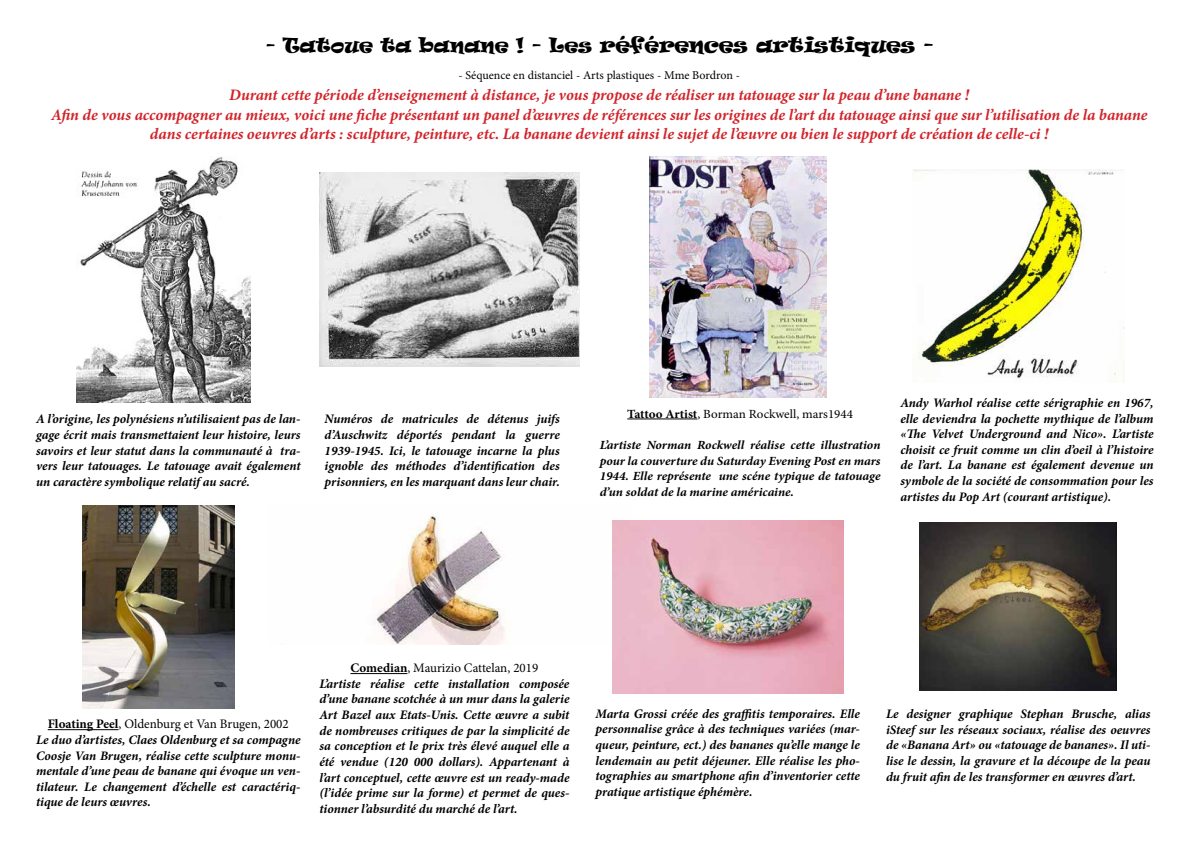
<style>
.page{position:relative;width:1191px;height:842px;background:#fff}
.page>*{position:absolute;margin:0;border:0;box-sizing:border-box;transform-origin:0 0}
.t1{font:20px "Ravie";color:#000}
.t2{font:italic 700 16px/19.2px "Minion Pro";letter-spacing:-.005em;color:#d2232a;text-align:center}
.t3{font:italic 700 13px/15.6px "Minion Pro";letter-spacing:-.005em;color:#000;text-align:justify}
.t4{font:italic 700 12.5px/15.6px "Minion Pro";letter-spacing:-.005em;color:#000;text-align:justify;scale:1.04 1}
.t5{font:12.5px "Minion Pro";letter-spacing:-.005em;color:#000;scale:1.04 1}
.t6{font:12px "Minion Pro";color:#000}
.s1{font-size:19px}
.s2{font-weight:700}
.s3{font-style:normal}
.s4{font-weight:400;font-style:normal}
</style>
<div class="page">
<hr style="left:48px;top:729px;width:71px;height:1px;background:#000">
<hr style="left:350px;top:673px;width:57px;height:1px;background:#000">
<hr style="left:627px;top:419px;width:70px;height:1px;background:#000">
<img style="left:77px;top:157px;width:173px;height:246px">
<img style="left:649px;top:157px;width:177px;height:240px">
<img style="left:912px;top:170px;width:207px;height:208px">
<img style="left:82px;top:505px;width:152px;height:203px">
<img style="left:373px;top:516px;width:132px;height:129px">
<img style="left:612px;top:520px;width:231px;height:173px">
<img style="left:919px;top:523px;width:197px;height:168px">
<img style="left:319px;top:172px;width:260px;height:194px">
<h1 class="t1" style="left:266px;top:31px;width:669px"><span class="s1">- Tatoue ta banane ! - Les</span> références artistiques -</h1>
<p class="t6" style="left:458px;top:67px;width:283px">- Séquence en distanciel - Arts plastiques - Mme Bordron -</p>
<p class="t2" style="left:51px;top:86px;width:1097px">Durant cette période d’enseignement à distance, je vous propose de réaliser un tatouage sur la peau d’une banane !<br>Afin de vous accompagner au mieux, voici une fiche présentant un panel d’œuvres de références sur les origines de l’art du tatouage ainsi que sur l’utilisation de la banane dans certaines oeuvres d’arts : sculpture, peinture, etc. La banane devient ainsi le sujet de l’œuvre ou bien le support de création de celle-ci !</p>
<p class="t3" style="left:36px;top:411px;width:266px">A l’origine, les polynésiens n’utilisaient pas de lan&shy;gage écrit mais transmettaient leur histoire, leurs savoirs et leur statut dans la communauté à tra&shy;vers leur tatouages. Le tatouage avait également un caractère symbolique relatif au sacré.</p>
<p class="t3" style="left:325px;top:411px;width:237px">Numéros de matricules de détenus juifs d’Auschwitz déportés pendant la guerre 1939-1945. Ici, le tatouage incarne la plus ignoble des méthodes d’identification des prisonniers, en les marquant dans leur chair.</p>
<p class="t5" style="left:627px;top:405px;width:218px"><span class="s2">Tattoo Artist</span>, Borman Rockwell, mars1944</p>
<p class="t4" style="left:600px;top:437px;width:271px">L’artiste Norman Rockwell réalise cette illustration pour la couverture du Saturday Evening Post en mars 1944. Elle représente une scéne typique de tatouage d’un soldat de la marine américaine.</p>
<p class="t3" style="left:900px;top:395px;width:255px">Andy Warhol réalise cette sérigraphie en 1967, elle deviendra la pochette mythique de l’album «The Velvet Underground and Nico». L’artiste choisit ce fruit comme un clin d’oeil à l’histoire de l’art. La banane est également devenue un symbole de la société de consommation pour les artistes du Pop Art (courant artistique).</p>
<p class="t3" style="left:36px;top:716px;width:266px;text-align:left;text-indent:12px"><span class="s3">Floating Peel</span><span class="s4">, Oldenburg et Van Brugen, 2002<br></span>Le duo d’artistes, Claes Oldenburg et sa compagne Coosje Van Brugen, réalise cette sculpture monu&shy;mentale d’une peau de banane qui évoque un ven&shy;tilateur. Le changement d’échelle est caractériq&shy;tique de leurs œuvres.</p>
<p class="t3" style="left:319px;top:660px;width:252px;text-align:left;text-indent:31px"><span class="s3">Comedian</span><span class="s4">, Maurizio Cattelan, 2019<br></span>L’artiste réalise cette installation composée d’une banane scotchée à un mur dans la galerie Art Bazel aux Etats-Unis. Cette œuvre a subit de nombreuses critiques de par la simplicité de sa conception et le prix très élevé auquel elle a été vendue (120 000 dollars). Appartenant à l’art conceptuel, cette œuvre est un ready-made (l’idée prime sur la forme) et permet de ques&shy;tionner l’absurdité du marché de l’art.</p>
<p class="t3" style="left:595px;top:706px;width:266px">Marta Grossi créée des graffitis temporaires. Elle personnalise grâce à des techniques variées (mar&shy;queur, peinture, ect.) des bananes qu’elle mange le lendemain au petit déjeuner. Elle réalise les pho&shy;tographies au smartphone afin d’inventorier cette pratique artistique éphémère.</p>
<p class="t3" style="left:886px;top:706px;width:266px">Le designer graphique Stephan Brusche, alias iSteef sur les réseaux sociaux, réalise des oeuvres de «Banana Art» ou «tatouage de bananes». Il uti&shy;lise le dessin, la gravure et la découpe de la peau du fruit afin de les transformer en œuvres d’art.</p>
</div>
